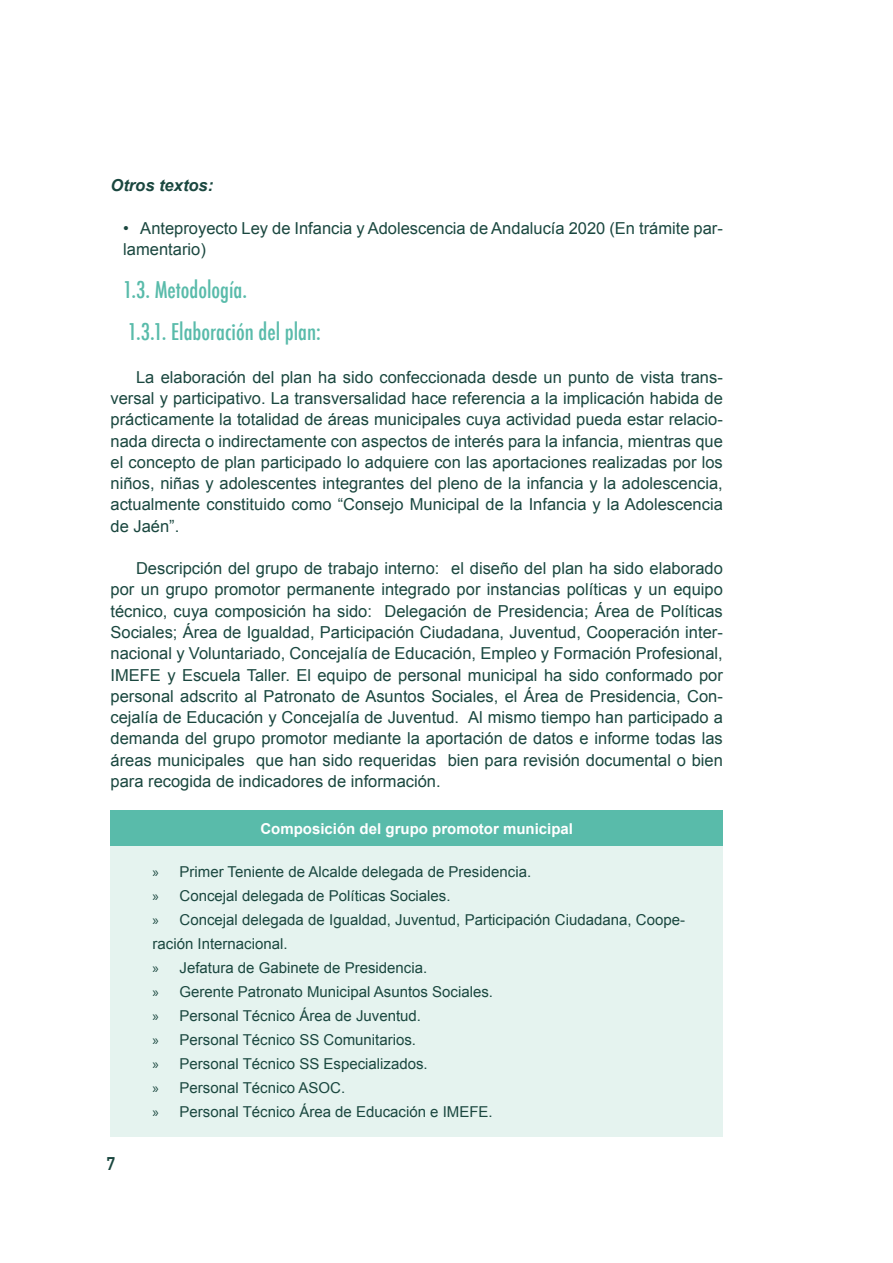
<style>
.page{position:relative;width:893px;height:1263px;background:#fff}
.page>*{position:absolute;margin:0;border:0;box-sizing:border-box;transform-origin:0 0}
.t1{font:500 condensed 22.5px/42.5px "Futura";color:#59bbaa}
.t2{font:700 18px "DIN Alternate";color:#1a473f}
.t3{font:16.5px/21.3px "Arial";color:#1a473f;text-align:justify}
.t4{font:italic 700 16.5px "Arial";color:#1a473f}
.t5{font:15px/24px "Arial";color:#1a473f}
.t6{font:700 15px "Arial";color:#fff}
.s1{font-family:"Myriad Pro"}
</style>
<div class="page">
<div style="left:111px;top:811px;width:612px;height:35px;background:#59bbaa"></div>
<div style="left:111px;top:846px;width:612px;height:291px;background:#e5f3ef"></div>
<p class="t4" style="left:111px;top:175px;width:104px">Otros textos:</p>
<p class="t3" style="left:123px;top:218px;width:601px">• Anteproyecto Ley de Infancia y Adolescencia de Andalucía 2020 (En trámite par&shy;lamentario)</p>
<h1 class="t1" style="left:123px;top:268px;width:199px">1.3. Metodología.<br>1.3.1. Elaboración del plan:</h1>
<p class="t3" style="left:111px;top:366px;width:614px;text-indent:26px">La elaboración del plan ha sido confeccionada desde un punto de vista trans&shy;versal y participativo. La transversalidad hace referencia a la implicación habida de prácticamente la totalidad de áreas municipales cuya actividad pueda estar relacio&shy;nada directa o indirectamente con aspectos de interés para la infancia, mientras que el concepto de plan participado lo adquiere con las aportaciones realizadas por los niños, niñas y adolescentes integrantes del pleno de la infancia y la adolescencia, actualmente constituido como “Consejo Municipal de la Infancia y la Adolescencia de Jaén”.</p>
<p class="t3" style="left:111px;top:558px;width:614px;text-indent:26px">Descripción del grupo de trabajo interno: el diseño del plan ha sido elaborado por un grupo promotor permanente integrado por instancias políticas y un equipo técnico, cuya composición ha sido: Delegación de Presidencia; Área de Políticas Sociales; Área de Igualdad, Participación Ciudadana, Juventud, Cooperación inter&shy;nacional y Voluntariado, Concejalía de Educación, Empleo y Formación Profesional, IMEFE y Escuela Taller. El equipo de personal municipal ha sido conformado por personal adscrito al Patronato de Asuntos Sociales, el Área de Presidencia, Con&shy;cejalía de Educación y Concejalía de Juventud. Al mismo tiempo han participado a demanda del grupo promotor mediante la aportación de datos e informe todas las áreas municipales que han sido requeridas bien para revisión documental o bien para recogida de indicadores de información.</p>
<p class="t6" style="left:260px;top:819px;width:314px">Composición del grupo promotor municipal</p>
<p class="t5" style="left:153px;top:859px;width:534px"><span class="s1">»</span> Primer Teniente de Alcalde delegada de Presidencia.<br><span class="s1">»</span> Concejal delegada de Políticas Sociales.<br><span class="s1">»</span> Concejal delegada de Igualdad, Juventud, Participación Ciudadana, Coope&shy;ración Internacional.<br><span class="s1">»</span> Jefatura de Gabinete de Presidencia.<br><span class="s1">»</span> Gerente Patronato Municipal Asuntos Sociales.<br><span class="s1">»</span> Personal Técnico Área de Juventud.<br><span class="s1">»</span> Personal Técnico SS Comunitarios.<br><span class="s1">»</span> Personal Técnico SS Especializados.<br><span class="s1">»</span> Personal Técnico ASOC.<br><span class="s1">»</span> Personal Técnico Área de Educación e IMEFE.</p>
<p class="t2" style="left:106px;top:1149px;width:10px">7</p>
</div>
